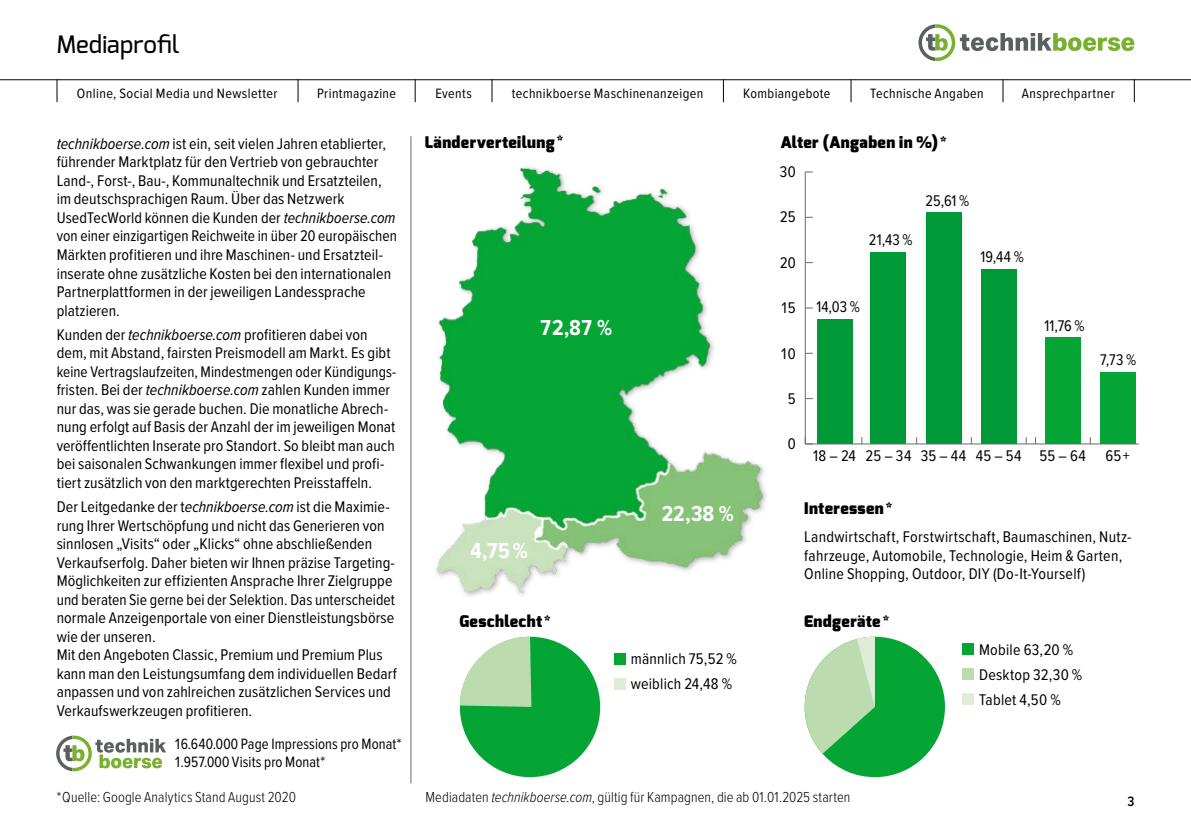
<style>
.page{position:relative;width:1191px;height:840px;background:#fff}
.page>*{position:absolute;margin:0;border:0;box-sizing:border-box;transform-origin:0 0}
.t1{font:500 24px "Exo";letter-spacing:.005em;color:#000}
.t2{font:700 22.4px "Proxima Nova Cond";letter-spacing:-.015em;color:#fff}
.t3{font:16px/18.4px "Proxima Nova Cond";letter-spacing:.005em;color:#000}
.t4{font:900 16px "Exo";letter-spacing:.025em;color:#000}
.t5{font:15.6px/18.4px "Proxima Nova Cond";letter-spacing:.005em;color:#000;scale:.95 1}
.t6{font:300 15px "Proxima Nova Cond";letter-spacing:.01em;color:#000}
.t7{font:14px "Proxima Nova Cond";letter-spacing:.03em;color:#000}
.t8{font:600 14px "Proxima Nova Cond";color:#000}
.s1{font-style:italic}
</style>
<div class="page">
<hr style="left:410px;top:136px;width:1px;height:646px;background:#656b69">
<hr style="left:0;top:79px;width:1191px;height:1px;background:#000">
<svg style="left:1134px;top:79px;width:1px;height:23px"></svg>
<svg style="left:1002px;top:79px;width:1px;height:23px"></svg>
<svg style="left:850px;top:79px;width:1px;height:23px"></svg>
<svg style="left:723px;top:79px;width:1px;height:23px"></svg>
<svg style="left:491px;top:79px;width:1px;height:23px"></svg>
<svg style="left:415px;top:79px;width:1px;height:23px"></svg>
<svg style="left:298px;top:79px;width:1px;height:23px"></svg>
<svg style="left:57px;top:79px;width:1px;height:23px"></svg>
<div style="left:804px;top:636px;width:141px;height:140px;background:#05a535;border-radius:50%"></div>
<svg style="left:804px;top:636px;width:71px;height:117px"></svg>
<div style="left:816px;top:319px;width:36px;height:124px;background:#009937"></div>
<div style="left:870px;top:252px;width:36px;height:191px;background:#009937"></div>
<div style="left:925px;top:212px;width:36px;height:231px;background:#009937"></div>
<div style="left:980px;top:269px;width:36px;height:174px;background:#009937"></div>
<div style="left:1044px;top:337px;width:36px;height:106px;background:#05a535"></div>
<div style="left:1099px;top:372px;width:36px;height:71px;background:#05a535"></div>
<img style="left:436px;top:166px;width:328px;height:428px">
<div style="left:614px;top:652px;width:11px;height:12px;background:#05a535"></div>
<div style="left:614px;top:677px;width:11px;height:11px;background:#dfedd8"></div>
<div style="left:962px;top:643px;width:11px;height:11px;background:#05a535"></div>
<div style="left:962px;top:668px;width:11px;height:11px;background:#bcdbaf"></div>
<div style="left:962px;top:693px;width:11px;height:11px;background:#dfedd8"></div>
<hr style="left:805px;top:443px;width:333px;height:1px;background:#656b69">
<hr style="left:804px;top:172px;width:1px;height:271px;background:#656b69">
<svg style="left:804px;top:437px;width:9px;height:7px"></svg>
<div style="left:460px;top:636px;width:140px;height:140px;background:#05a535;border-radius:50%"></div>
<svg style="left:460px;top:636px;width:71px;height:70px"></svg>
<svg style="left:918px;top:24px;width:216px;height:37px"></svg>
<svg style="left:56px;top:735px;width:110px;height:35px"></svg>
<h1 class="t1" style="left:57px;top:28px;width:124px">Mediaprofil</h1>
<p class="t7" style="left:77px;top:83px;width:202px">Online, Social Media und Newsletter</p>
<p class="t7" style="left:317px;top:83px;width:81px">Printmagazine</p>
<p class="t7" style="left:435px;top:83px;width:38px">Events</p>
<p class="t7" style="left:512px;top:83px;width:193px">technikboerse Maschinenanzeigen</p>
<p class="t7" style="left:743px;top:83px;width:89px">Kombiangebote</p>
<p class="t7" style="left:870px;top:83px;width:115px">Technische Angaben</p>
<p class="t7" style="left:1022px;top:83px;width:94px">Ansprechpartner</p>
<p class="t3" style="left:57px;top:134px;width:342px"><span class="s1">technikboerse.com</span> ist ein, seit vielen Jahren etablierter, führender Marktplatz für den Vertrieb von gebrauchter Land-, Forst-, Bau-, Kommunaltechnik und Ersatzteilen, im deutschsprachigen Raum. Über das Netzwerk UsedTecWorld können die Kunden der <span class="s1">technikboerse.com </span>von einer einzigartigen Reichweite in über 20 europäischen Märkten profitieren und ihre Maschinen- und Ersatzteil&shy;inserate ohne zusätzliche Kosten bei den internationalen Partnerplattformen in der jeweiligen Landessprache platzieren.</p>
<p class="t3" style="left:57px;top:324px;width:341px">Kunden der <span class="s1">technikboerse.com</span> profitieren dabei von dem, mit Abstand, fairsten Preismodell am Markt. Es gibt keine Vertragslaufzeiten, Mindestmengen oder Kündigungs&shy;fristen. Bei der <span class="s1">technikboerse.com</span> zahlen Kunden immer nur das, was sie gerade buchen. Die monatliche Abrech&shy;nung erfolgt auf Basis der Anzahl der im jeweiligen Monat veröffentlichten Inserate pro Standort. So bleibt man auch bei saisonalen Schwankungen immer flexibel und profi&shy;tiert zusätzlich von den marktgerechten Preisstaffeln.</p>
<p class="t3" style="left:57px;top:496px;width:342px">Der Leitgedanke der t<span class="s1">echnikboerse.com</span> ist die Maximie&shy;rung Ihrer Wertschöpfung und nicht das Generieren von sinnlosen „Visits“ oder „Klicks“ ohne abschließenden Verkaufserfolg. Daher bieten wir Ihnen präzise Targeting-Möglichkeiten zur effizienten Ansprache Ihrer Zielgruppe und beraten Sie gerne bei der Selektion. Das unterscheidet normale Anzeigenportale von einer Dienstleistungsbörse wie der unseren.<br>Mit den Angeboten Classic, Premium und Premium Plus kann man den Leistungsumfang dem individuellen Bedarf anpassen und von zahlreichen zusätzlichen Services und Verkaufswerkzeugen profitieren.</p>
<p class="t5" style="left:174px;top:733px;width:241px">16.640.000 Page Impressions pro Monat*<br>1.957.000 Visits pro Monat*</p>
<p class="t4" style="left:425px;top:132px;width:140px">Länderverteilung*</p>
<h2 class="t2" style="left:540px;top:311px;width:74px">72,87 %</h2>
<h2 class="t2" style="left:470px;top:533px;width:59px">4,75 %</h2>
<p class="t4" style="left:459px;top:610px;width:93px">Geschlecht*</p>
<h2 class="t2" style="left:661px;top:496px;width:74px">22,38 %</h2>
<p class="t3" style="left:630px;top:645px;width:108px;line-height:24.8px">männlich 75,52 % weiblich 24,48 %</p>
<p class="t4" style="left:780px;top:132px;width:168px">Alter (Angaben in %)*</p>
<p class="t3" style="left:779px;top:162px;width:18px">30</p>
<p class="t3" style="left:779px;top:207px;width:17px">25</p>
<p class="t3" style="left:779px;top:252px;width:17px">20</p>
<p class="t3" style="left:780px;top:298px;width:17px">15</p>
<p class="t3" style="left:780px;top:343px;width:17px">10</p>
<p class="t3" style="left:788px;top:388px;width:9px">5</p>
<p class="t3" style="left:788px;top:434px;width:9px">0</p>
<p class="t3" style="left:925px;top:190px;width:45px">25,61 %</p>
<p class="t3" style="left:869px;top:230px;width:45px">21,43 %</p>
<p class="t3" style="left:980px;top:247px;width:45px">19,44 %</p>
<p class="t3" style="left:816px;top:297px;width:45px">14,03 %</p>
<p class="t3" style="left:1044px;top:315px;width:42px">11,76 %</p>
<p class="t3" style="left:1100px;top:349px;width:37px">7,73 %</p>
<p class="t3" style="left:813px;top:445px;width:318px">18 – 24 25 – 34 35 – 44 45 – 54 55 – 64 65 +</p>
<p class="t4" style="left:804px;top:498px;width:90px">Interessen*</p>
<p class="t3" style="left:804px;top:526px;width:329px">Landwirtschaft, Forstwirtschaft, Baumaschinen, Nutz&shy;fahrzeuge, Automobile, Technologie, Heim &amp; Garten,<br>Online Shopping, Outdoor, DIY (Do-It-Yourself)</p>
<p class="t4" style="left:804px;top:610px;width:87px">Endgeräte*</p>
<p class="t3" style="left:979px;top:636px;width:105px;line-height:24.8px">Mobile 63,20 %<br>Desktop 32,30 %<br>Tablet 4,50 %</p>
<p class="t6" style="left:57px;top:785px;width:241px">*Quelle: Google Analytics Stand August 2020</p>
<p class="t6" style="left:425px;top:785px;width:426px">Mediadaten <span class="s1">technikboerse.com</span>, gültig für Kampagnen, die ab 01.01.2025 starten</p>
<p class="t8" style="left:1127px;top:790px;width:8px">3</p>
</div>
